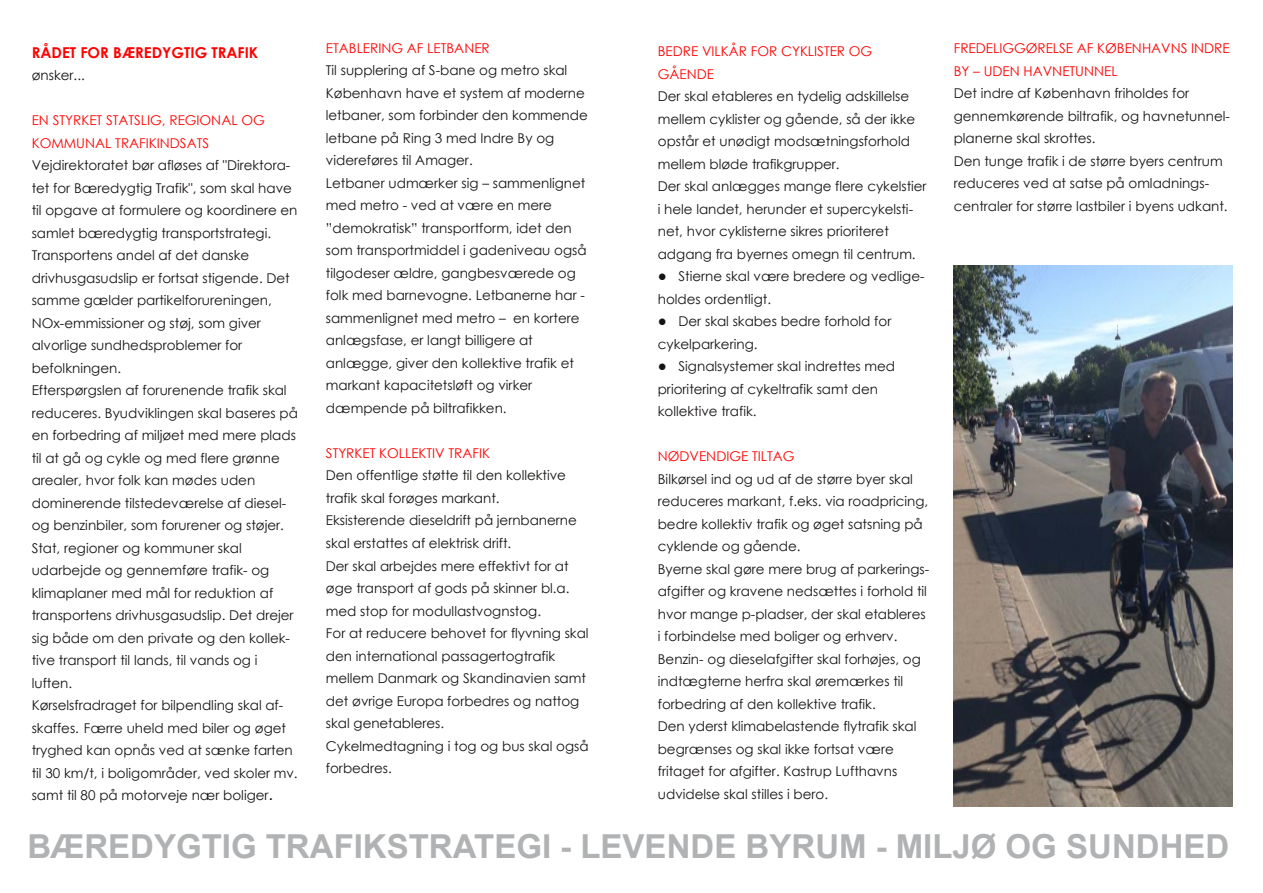
<style>
.page{position:relative;width:1263px;height:893px;background:#fff}
.page>*{position:absolute;margin:0;border:0;box-sizing:border-box;transform-origin:0 0}
.t1{font:700 33px "Arial";color:#b0b2b4}
.t2{font:700 15px "Century Gothic";color:#f00}
.t3{font:13.5px/22.5px "Century Gothic";color:#161413}
.t4{font:13.5px/22.5px "Century Gothic";color:#f00}
.s1{font-family:"Arial";font-size:18px}
.s2{font-size:15px}
</style>
<div class="page">
<img style="left:954px;top:266px;width:278px;height:540px">
<p class="t2" style="left:32px;top:43px;width:228px">RÅDET FOR BÆREDYGTIG TRAFIK</p>
<p class="t3" style="left:32px;top:64px;width:55px">ønsker...</p>
<p class="t4" style="left:32px;top:109px;width:235px">EN STYRKET STATSLIG, REGIONAL OG<br>KOMMUNAL TRAFIKINDSATS</p>
<p class="t3" style="left:32px;top:154px;width:268px">Vejdirektoratet bør afløses af "Direktora&shy;tet for Bæredygtig Trafik", som skal have til opgave at formulere og koordinere en samlet bæredygtig transportstrategi.<br>Transportens andel af det danske drivhusgasudslip er fortsat stigende. Det samme gælder partikelforureningen, NOx-emmissioner og støj, som giver alvorlige sundhedsproblemer for befolkningen.<br>Efterspørgslen af forurenende trafik skal reduceres. Byudviklingen skal baseres på en forbedring af miljøet med mere plads til at gå og cykle og med flere grønne arealer, hvor folk kan mødes uden dominerende tilstedeværelse af diesel&shy;og benzinbiler, som forurener og støjer.<br>Stat, regioner og kommuner skal udarbejde og gennemføre trafik- og klimaplaner med mål for reduktion af transportens drivhusgasudslip. Det drejer sig både om den private og den kollek&shy;tive transport til lands, til vands og i luften.<br>Kørselsfradraget for bilpendling skal af&shy;skaffes. Færre uheld med biler og øget tryghed kan opnås ved at sænke farten til 30 km/t, i boligområder, ved skoler mv. samt til 80 på motorveje nær boliger<span class="s1">.</span></p>
<p class="t4" style="left:326px;top:36px;width:165px">ETABLERING AF LETBANER</p>
<p class="t3" style="left:326px;top:59px;width:263px">Til supplering af S-bane og metro skal København have et system af moderne letbaner, som forbinder den kommende letbane på Ring 3 med Indre By og videreføres til Amager.<br>Letbaner udmærker sig – sammenlignet med metro - ved at være en mere ”demokratisk” transportform, idet den som transportmiddel i gadeniveau også tilgodeser ældre, gangbesværede og folk med barnevogne. Letbanerne har - sammenlignet med metro – en kortere anlægsfase, er langt billigere at anlægge, giver den kollektive trafik et markant kapacitetsløft og virker dæmpende på biltrafikken.</p>
<p class="t4" style="left:326px;top:441px;width:166px">STYRKET KOLLEKTIV TRAFIK</p>
<p class="t3" style="left:326px;top:464px;width:264px">Den offentlige støtte til den kollektive trafik skal forøges markant.<br>Eksisterende dieseldrift på jernbanerne skal erstattes af elektrisk drift.<br>Der skal arbejdes mere effektivt for at øge transport af gods på skinner bl.a. med stop for modullastvognstog.<br>For at reducere behovet for flyvning skal den international passagertogtrafik mellem Danmark og Skandinavien samt det øvrige Europa forbedres og nattog skal genetableres.<br>Cykelmedtagning i tog og bus skal også forbedres.</p>
<p class="t4" style="left:658px;top:40px;width:216px">BEDRE VILKÅR FOR CYKLISTER OG<br>GÅENDE</p>
<p class="t3" style="left:658px;top:85px;width:270px">Der skal etableres en tydelig adskillelse mellem cyklister og gående, så der ikke opstår et unødigt modsætningsforhold mellem bløde trafikgrupper.<br>Der skal anlægges mange flere cykelstier i hele landet, herunder et supercykelsti&shy;net, hvor cyklisterne sikres prioriteret adgang fra byernes omegn til centrum.</p>
<p class="t3" style="left:658px;top:265px;width:268px"><span class="s2">●</span> Stierne skal være bredere og vedlige&shy;holdes ordentligt.</p>
<p class="t3" style="left:658px;top:310px;width:235px"><span class="s2">●</span> Der skal skabes bedre forhold for cykelparkering.</p>
<p class="t3" style="left:658px;top:355px;width:239px"><span class="s2">●</span> Signalsystemer skal indrettes med prioritering af cykeltrafik samt den kollektive trafik.</p>
<p class="t4" style="left:658px;top:445px;width:138px">NØDVENDIGE TILTAG</p>
<p class="t3" style="left:658px;top:467px;width:273px">Bilkørsel ind og ud af de større byer skal reduceres markant, f.eks. via roadpricing, bedre kollektiv trafik og øget satsning på cyklende og gående.<br>Byerne skal gøre mere brug af parkerings&shy;afgifter og kravene nedsættes i forhold til hvor mange p-pladser, der skal etableres i forbindelse med boliger og erhverv.<br>Benzin- og dieselafgifter skal forhøjes, og indtægterne herfra skal øremærkes til forbedring af den kollektive trafik.<br>Den yderst klimabelastende flytrafik skal begrænses og skal ikke fortsat være fritaget for afgifter. Kastrup Lufthavns udvidelse skal stilles i bero.</p>
<p class="t4" style="left:954px;top:37px;width:278px">FREDELIGGØRELSE AF KØBENHAVNS INDRE<br>BY – UDEN HAVNETUNNEL</p>
<p class="t3" style="left:954px;top:82px;width:278px">Det indre af København friholdes for gennemkørende biltrafik, og havnetunnel&shy;planerne skal skrottes.<br>Den tunge trafik i de større byers centrum reduceres ved at satse på omladnings&shy;centraler for større lastbiler i byens udkant.</p>
<h1 class="t1" style="left:28px;top:828px;width:1203px">BÆREDYGTIG TRAFIKSTRATEGI - LEVENDE BYRUM - MILJØ OG SUNDHED</h1>
</div>
